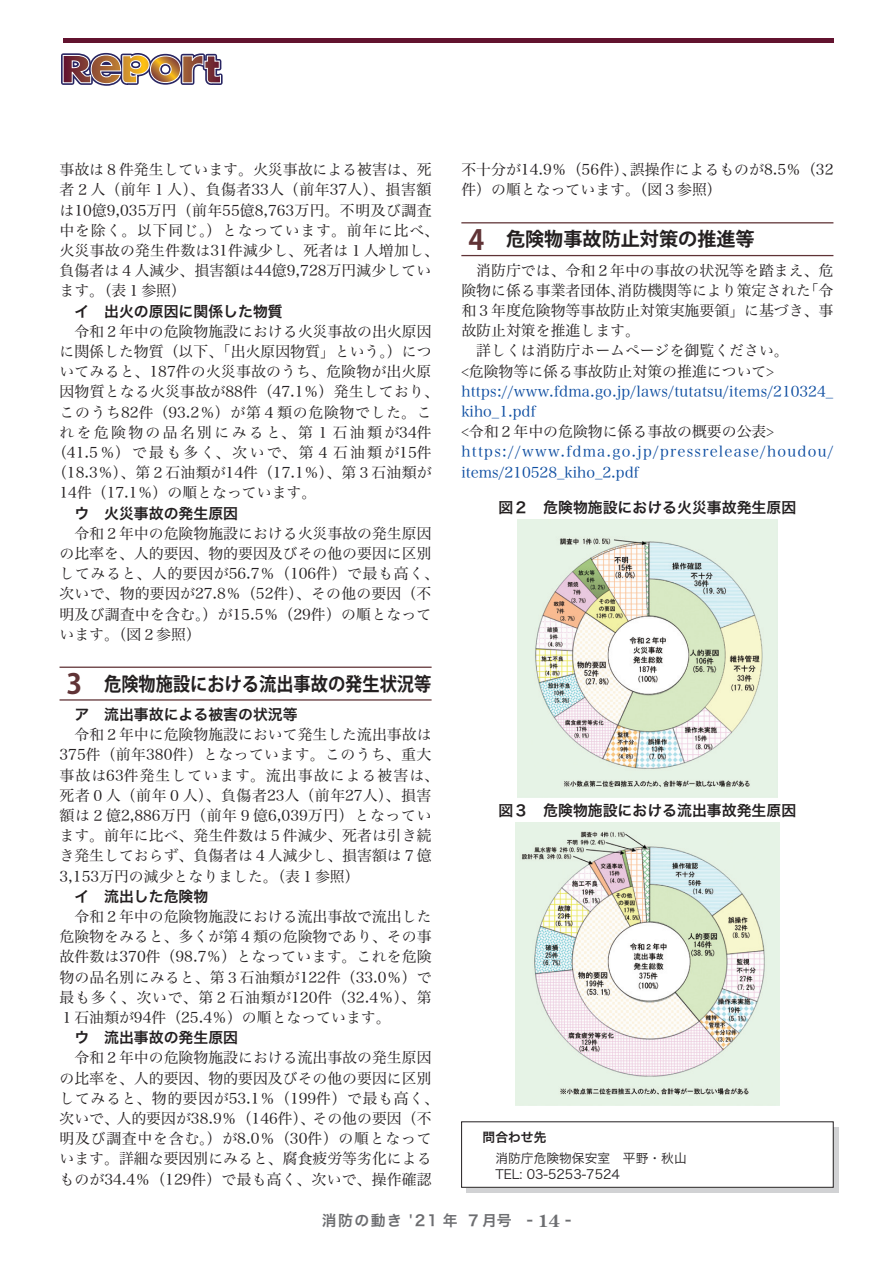
<style>
.page{position:relative;width:893px;height:1263px;background:#fff}
.page>*{position:absolute;margin:0;border:0;box-sizing:border-box;transform-origin:0 0}
.t1{font:700 19.2px "Koz Go Pro";color:#231f20;scale:.9 1}
.t2{font:700 19.2px "Koz Go Pro";color:#231f20}
.t3{font:14.85px/20.2px "Hira Min Pro N W3";color:#231f20}
.t4{font:14.85px "Hira Kaku Pro N W6";color:#231f20}
.t5{font:14.85px/20.2px "Hira Min Pro N W3";letter-spacing:.08em;color:#0d4da1}
.t6{font:14.85px/20.2px "Hira Min Pro N W3";letter-spacing:.015em;color:#0d4da1}
.t7{font:14.85px "Hira Min Pro N W3";letter-spacing:.045em;color:#231f20}
.t8{font:14.85px "Hira Min Pro N W3";letter-spacing:.15em;color:#231f20}
.t9{font:14.85px "Hira Min Pro N W3";letter-spacing:.155em;color:#231f20}
.t10{font:14.85px "Hira Kaku Pro W6";letter-spacing:.1em;color:#6c6d70}
.t11{font:12.75px/15.9px "Hira Kaku Pro N W3";color:#231f20}
.t12{font:12.75px "Hira Kaku Pro N W6";color:#231f20}
.s1{font-size:27.6px;color:#603336}
.s2{font-family:"Century Old Style Std";font-weight:700;font-size:16.95px}
</style>
<div class="page">
<svg style="left:467px;top:1127px;width:372px;height:66px;background:#bbbbbd"></svg>
<div style="left:462px;top:1122px;width:371px;height:65px;background:#fff"></div>
<hr style="left:60px;top:666px;width:372px;height:2px;background:#603336">
<hr style="left:60px;top:699px;width:372px;height:2px;background:#603336">
<hr style="left:461px;top:222px;width:372px;height:1px;background:#603336">
<hr style="left:461px;top:255px;width:372px;height:1px;background:#603336">
<img style="left:517px;top:520px;width:260px;height:277px">
<img style="left:516px;top:823px;width:263px;height:283px">
<div style="left:63px;top:38px;width:770px;height:5px;background:#62132f"></div>
<svg style="left:61px;top:52px;width:162px;height:34px"></svg>
<p class="t3" style="left:60px;top:158px;width:381px">事故は８件発生しています。火災事故による被害は、死者２人（前年１人）、負傷者33人（前年37人）、損害額は10億9,035万円（前年55億8,763万円。不明及び調査中を除く。以下同じ。）となっています。前年に比べ、火災事故の発生件数は31件減少し、死者は１人増加し、負傷者は４人減少、損害額は44億9,728万円減少しています。（表１参照）</p>
<p class="t4" style="left:60px;top:298px;width:225px">　イ　出火の原因に関係した物質</p>
<p class="t3" style="left:60px;top:320px;width:374px">　令和２年中の危険物施設における火災事故の出火原因</p>
<p class="t3" style="left:60px;top:340px;width:374px">に関係した物質（以下、「出火原因物質」という。）につ</p>
<p class="t3" style="left:60px;top:360px;width:373px">いてみると、187件の火災事故のうち、危険物が出火原</p>
<p class="t3" style="left:60px;top:380px;width:381px">因物質となる火災事故が88件（47.1％）発生しており、</p>
<p class="t7" style="left:60px;top:399px;width:374px">このうち82件（93.2％）が第４類の危険物でした。こ</p>
<p class="t9" style="left:60px;top:419px;width:374px">れを危険物の品名別にみると、第１石油類が34件</p>
<p class="t8" style="left:52px;top:440px;width:381px">（41.5％）で最も多く、次いで、第４石油類が15件</p>
<p class="t3" style="left:52px;top:461px;width:381px">（18.3％）、第２石油類が14件（17.1％）、第３石油類が</p>
<p class="t3" style="left:60px;top:481px;width:258px">14件（17.1％）の順となっています。</p>
<p class="t4" style="left:60px;top:499px;width:180px">　ウ　火災事故の発生原因</p>
<p class="t3" style="left:60px;top:522px;width:381px">　令和２年中の危険物施設における火災事故の発生原因の比率を、人的要因、物的要因及びその他の要因に区別してみると、人的要因が56.7％（106件）で最も高く、次いで、物的要因が27.8％（52件）、その他の要因（不明及び調査中を含む。）が15.5％（29件）の順となっています。（図２参照）</p>
<p class="t1" style="left:67px;top:671px;width:407px"><span class="s1">3</span> 危険物施設における流出事故の発生状況等</p>
<p class="t4" style="left:60px;top:701px;width:240px">　ア　流出事故による被害の状況等</p>
<p class="t3" style="left:60px;top:723px;width:381px">　令和２年中に危険物施設において発生した流出事故は<br>375件（前年380件）となっています。このうち、重大事故は63件発生しています。流出事故による被害は、死者０人（前年０人）、負傷者23人（前年27人）、損害額は２億2,886万円（前年９億6,039万円）となっています。前年に比べ、発生件数は５件減少、死者は引き続き発生しておらず、負傷者は４人減少し、損害額は７億<br>3,153万円の減少となりました。（表１参照）</p>
<p class="t4" style="left:60px;top:883px;width:150px">　イ　流出した危険物</p>
<p class="t3" style="left:60px;top:905px;width:374px;text-align:justify">　令和２年中の危険物施設における流出事故で流出した危険物をみると、多くが第４類の危険物であり、その事故件数は370件（98.7％）となっています。これを危険物の品名別にみると、第３石油類が122件（33.0％）で最も多く、次いで、第２石油類が120件（32.4％）、第１石油類が94件（25.4％）の順となっています。</p>
<p class="t4" style="left:60px;top:1024px;width:180px">　ウ　流出事故の発生原因</p>
<p class="t3" style="left:60px;top:1046px;width:381px">　令和２年中の危険物施設における流出事故の発生原因の比率を、人的要因、物的要因及びその他の要因に区別してみると、物的要因が53.1％（199件）で最も高く、次いで、人的要因が38.9％（146件）、その他の要因（不明及び調査中を含む。）が8.0％（30件）の順となっています。詳細な要因別にみると、腐食疲労等劣化によるものが34.4％（129件）で最も高く、次いで、操作確認</p>
<p class="t3" style="left:461px;top:158px;width:374px">不十分が14.9％（56件）、誤操作によるものが8.5％（32件）の順となっています。（図３参照）</p>
<p class="t2" style="left:468px;top:227px;width:288px"><span class="s1">4</span> 危険物事故防止対策の推進等</p>
<p class="t3" style="left:461px;top:259px;width:374px">　消防庁では、令和２年中の事故の状況等を踏まえ、危険物に係る事業者団体、消防機関等により策定された「令和３年度危険物等事故防止対策実施要領」に基づき、事故防止対策を推進します。<br>　詳しくは消防庁ホームページを御覧ください。<br>&lt;危険物等に係る事故防止対策の推進について&gt;</p>
<p class="t6" style="left:461px;top:380px;width:373px">https://www.fdma.go.jp/laws/tutatsu/items/210324_ kiho_1.pdf</p>
<p class="t3" style="left:461px;top:420px;width:314px">&lt;令和２年中の危険物に係る事故の概要の公表&gt;</p>
<p class="t5" style="left:461px;top:440px;width:374px">https://www.fdma.go.jp/pressrelease/houdou/ items/210528_kiho_2.pdf</p>
<p class="t4" style="left:499px;top:494px;width:299px">図２　危険物施設における火災事故発生原因</p>
<p class="t4" style="left:499px;top:797px;width:299px">図３　危険物施設における流出事故発生原因</p>
<p class="t12" style="left:483px;top:1126px;width:65px">問合わせ先</p>
<p class="t11" style="left:483px;top:1149px;width:206px">　消防庁危険物保安室　平野・秋山　TEL: 03-5253-7524</p>
<p class="t10" style="left:322px;top:1207px;width:251px">消防の動き '21 年 ７月号 - <span class="s2">14</span> -</p>
</div>
